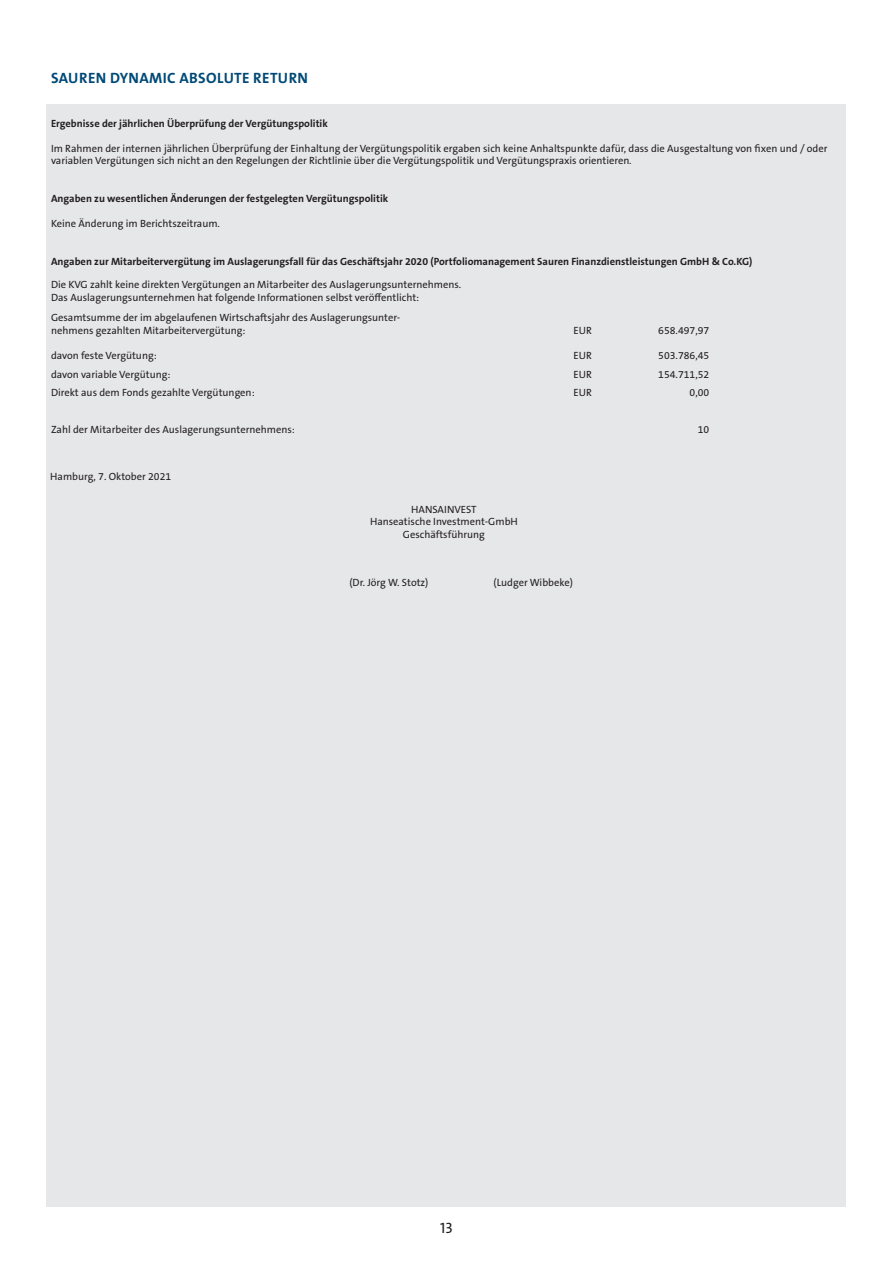
<style>
.page{position:relative;width:893px;height:1263px;background:#fff}
.page>*{position:absolute;margin:0;border:0;box-sizing:border-box;transform-origin:0 0}
.t1{font:700 15px "The Sans Os F";letter-spacing:.025em;color:#004977}
.t2{font:15px "The Sans Os F";color:#231f20}
.t3{font:10.5px/12.6px "The Sans Os F";color:#231f20}
.t4{font:700 10.5px "The Sans Os F";color:#231f20}
</style>
<div class="page">
<div style="left:47px;top:104px;width:799px;height:1102px;background:#e6e7e9"></div>
<p class="t1" style="left:51px;top:69px;width:258px">SAUREN DYNAMIC ABSOLUTE RETURN</p>
<p class="t4" style="left:51px;top:116px;width:278px">Ergebnisse der jährlichen Überprüfung der Vergütungspolitik</p>
<p class="t3" style="left:51px;top:142px;width:778px">Im Rahmen der internen jährlichen Überprüfung der Einhaltung der Vergütungspolitik ergaben sich keine Anhaltspunkte dafür, dass die Ausgestaltung von fixen und / oder variablen Vergütungen sich nicht an den Regelungen der Richtlinie über die Vergütungspolitik und Vergütungspraxis orientieren.</p>
<p class="t4" style="left:51px;top:192px;width:339px">Angaben zu wesentlichen Änderungen der festgelegten Vergütungspolitik</p>
<p class="t3" style="left:51px;top:218px;width:170px">Keine Änderung im Berichtszeitraum.</p>
<p class="t4" style="left:51px;top:255px;width:703px">Angaben zur Mitarbeitervergütung im Auslagerungsfall für das Geschäftsjahr 2020 (Portfoliomanagement Sauren Finanzdienstleistungen GmbH &amp; Co.KG)</p>
<p class="t3" style="left:51px;top:278px;width:412px">Die KVG zahlt keine direkten Vergütungen an Mitarbeiter des Auslagerungsunternehmens.</p>
<p class="t3" style="left:51px;top:291px;width:370px">Das Auslagerungsunternehmen hat folgende Informationen selbst veröffentlicht:</p>
<p class="t3" style="left:51px;top:311px;width:351px">Gesamtsumme der im abgelaufenen Wirtschaftsjahr des Auslagerungsunter&shy;nehmens gezahlten Mitarbeitervergütung:</p>
<p class="t3" style="left:573px;top:324px;width:20px">EUR</p>
<p class="t3" style="left:658px;top:324px;width:52px">658.497,97</p>
<p class="t3" style="left:51px;top:350px;width:107px">davon feste Vergütung:</p>
<p class="t3" style="left:573px;top:350px;width:20px">EUR</p>
<p class="t3" style="left:658px;top:350px;width:52px">503.786,45</p>
<p class="t3" style="left:51px;top:368px;width:121px">davon variable Vergütung:</p>
<p class="t3" style="left:573px;top:368px;width:20px">EUR</p>
<p class="t3" style="left:658px;top:368px;width:52px">154.711,52</p>
<p class="t3" style="left:51px;top:386px;width:205px">Direkt aus dem Fonds gezahlte Vergütungen:</p>
<p class="t3" style="left:573px;top:386px;width:20px">EUR</p>
<p class="t3" style="left:690px;top:386px;width:21px">0,00</p>
<p class="t3" style="left:51px;top:423px;width:245px">Zahl der Mitarbeiter des Auslagerungsunternehmens:</p>
<p class="t3" style="left:698px;top:423px;width:13px">10</p>
<p class="t3" style="left:50px;top:471px;width:123px">Hamburg, 7. Oktober 2021</p>
<p class="t3" style="left:411px;top:503px;width:67px">HANSAINVEST</p>
<p class="t3" style="left:370px;top:516px;width:149px">Hanseatische Investment-GmbH</p>
<p class="t3" style="left:403px;top:528px;width:84px">Geschäftsführung</p>
<p class="t3" style="left:349px;top:576px;width:81px">(Dr. Jörg W. Stotz)</p>
<p class="t3" style="left:494px;top:576px;width:81px">(Ludger Wibbeke)</p>
<h1 class="t2" style="left:440px;top:1218px;width:14px">13</h1>
</div>
